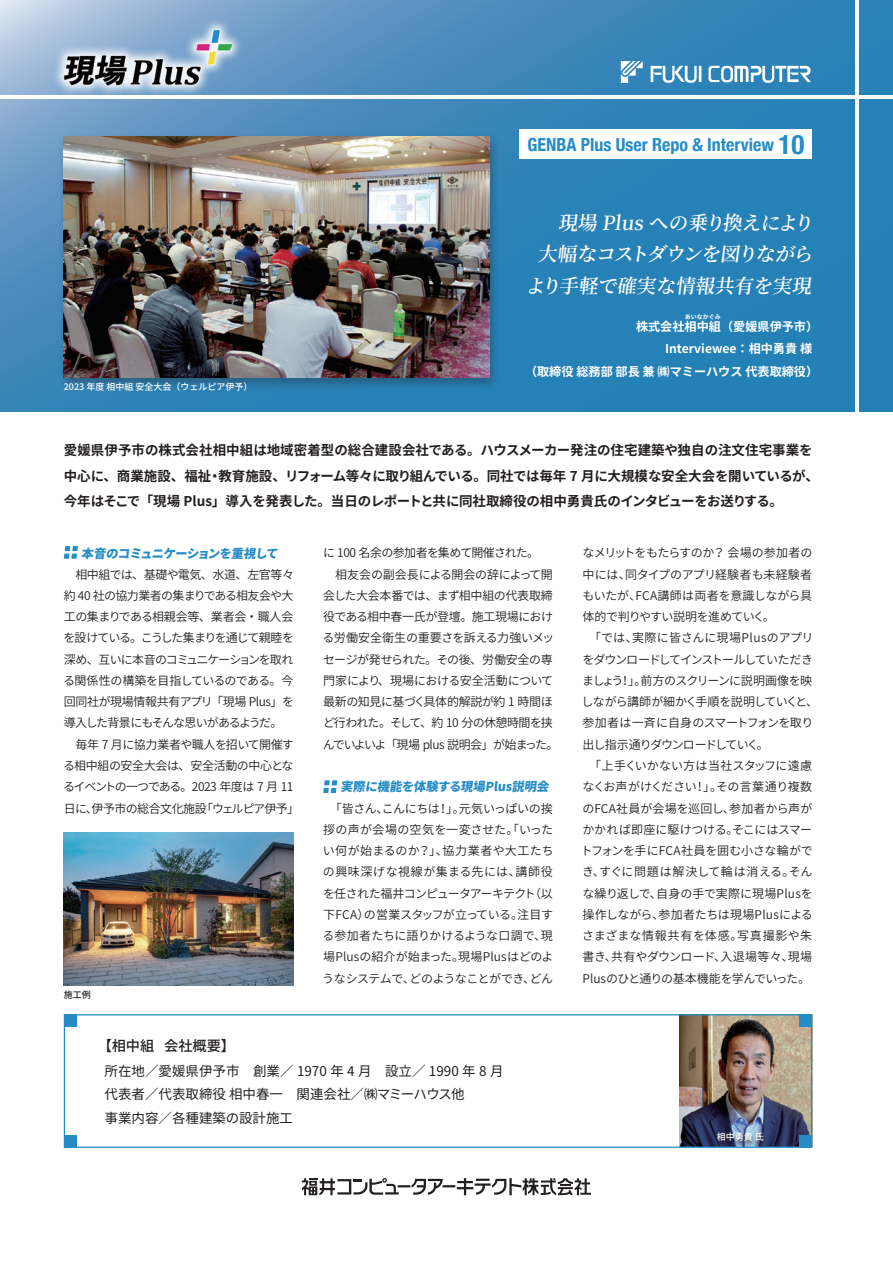
<style>
.page{position:relative;width:893px;height:1263px;background:#fff}
.page>*{position:absolute;margin:0;border:0;box-sizing:border-box;transform-origin:0 0}
.タイトル{font:600 19.5px "Source Han Serif";color:#fff}
.t1{font:700 condensed 18px "Helvetica Neue";color:#268cc7}
.t2{font:500 14.25px "Source Han Sans JP";color:#231f20}
.リード{font:700 13.5px/25.5px "Source Han Sans JP";letter-spacing:-.005em;color:#231f20}
.t3{font:13.5px "Source Han Sans JP";color:#231f20}
.本文{font:800 12.3px "Source Han Sans JP";color:#268cc7}
.t4{font:700 12.15px "Source Han Sans JP";color:#fff}
.本文-2{font:12px/21.3px "Source Han Sans JP";letter-spacing:-.04em;color:#231f20;text-align:justify}
.t5{font:500 9px "Source Han Sans JP";color:#fff}
.t6{font:500 9px "Source Han Sans JP";color:#231f20}
.t7{font:700 6px "Source Han Sans JP";color:#fff}
.s1{font-size:27px}
</style>
<div class="page">
<svg style="left:0;top:0;width:893px;height:412px;background:#3b89bb"></svg>
<div style="left:520px;top:130px;width:292px;height:29px;background:#fff"></div>
<hr style="left:0;top:96px;width:893px;height:3px;background:#fff">
<hr style="left:856px;top:0;width:3px;height:1261px;background:#fff">
<svg style="left:302px;top:1178px;width:289px;height:17px"></svg>
<svg style="left:621px;top:61px;width:22px;height:22px"></svg>
<svg style="left:651px;top:66px;width:50px;height:17px"></svg>
<svg style="left:709px;top:66px;width:103px;height:17px"></svg>
<div style="left:52px;top:18px;width:191px;height:79px;background:#fff;opacity:.9"></div>
<img style="left:64px;top:30px;width:168px;height:56px">
<svg style="left:64px;top:546px;width:14px;height:13px"></svg>
<svg style="left:323px;top:780px;width:14px;height:13px"></svg>
<img style="left:680px;top:1016px;width:130px;height:130px">
<div style="left:58px;top:133px;width:443px;height:259px;background:#231f20;opacity:.36"></div>
<img style="left:64px;top:137px;width:425px;height:241px">
<img style="left:64px;top:832px;width:229px;height:153px">
<div style="left:64px;top:1014px;width:748px;height:134px;border:1px solid #268cc7"></div>
<div style="left:712px;top:1132px;width:55px;height:17px;background:#231f20;opacity:.75"></div>
<div style="left:64px;top:1014px;width:13px;height:13px;background:#268cc7"></div>
<div style="left:64px;top:1135px;width:13px;height:13px;background:#268cc7"></div>
<div style="left:799px;top:1014px;width:13px;height:13px;background:#268cc7"></div>
<div style="left:799px;top:1135px;width:13px;height:13px;background:#268cc7"></div>
<p class="t1" style="left:527px;top:129px;width:279px">GENBA Plus User Repo &amp; Interview <span class="s1">10</span></p>
<p class="タイトル" style="left:558px;top:212px;width:264px">現場 Plus への乗り換えにより</p>
<p class="タイトル" style="left:538px;top:243px;width:283px">大幅なコストダウンを図りながら</p>
<p class="タイトル" style="left:525px;top:275px;width:294px">より手軽で確実な情報共有を実現</p>
<p class="t5" style="left:64px;top:382px;width:190px">2023 年度 相中組 安全大会（ウェルピア伊予）</p>
<p class="t7" style="left:685px;top:314px;width:37px">あいなかぐみ</p>
<p class="t4" style="left:665px;top:342px;width:149px">Interviewee：相中勇貴 様</p>
<p class="t4" style="left:525px;top:365px;width:295px">（取締役 総務部 部長 兼 ㈱マミーハウス 代表取締役）</p>
<p class="t4" style="left:636px;top:320px;width:184px">株式会社相中組（愛媛県伊予市）</p>
<p class="リード" style="left:64px;top:438px;width:757px">愛媛県伊予市の株式会社相中組は地域密着型の総合建設会社である。ハウスメーカー発注の住宅建築や独自の注文住宅事業を中心に、商業施設、福祉・教育施設、リフォーム等々に取り組んでいる。同社では毎年 7 月に大規模な安全大会を開いているが、今年はそこで「現場 Plus」導入を発表した。当日のレポートと共に同社取締役の相中勇貴氏のインタビューをお送りする。</p>
<p class="本文" style="left:63px;top:546px;width:221px">　 本音のコミュニケーションを重視して</p>
<p class="本文-2" style="left:63px;top:564px;width:232px">　相中組では、基礎や電気、水道、左官等々約 40 社の協力業者の集まりである相友会や大工の集まりである相親会等、業者会・職人会を設けている。こうした集まりを通じて親睦を深め、互いに本音のコミュニケーションを取れる関係性の構築を目指しているのである。今回同社が現場情報共有アプリ「現場 Plus」を導入した背景にもそんな思いがあるようだ。</p>
<p class="本文-2" style="left:63px;top:734px;width:237px;text-align:left">　毎年 7 月に協力業者や職人を招いて開催する相中組の安全大会は、安全活動の中心となるイベントの一つである。2023 年度は 7 月 11日に、伊予市の総合文化施設「ウェルピア伊予」</p>
<p class="本文-2" style="left:323px;top:543px;width:218px">に 100 名余の参加者を集めて開催された。</p>
<p class="本文-2" style="left:323px;top:564px;width:237px;text-align:left">　相友会の副会長による開会の辞によって開会した大会本番では、まず相中組の代表取締役である相中春一氏が登壇。施工現場における労働安全衛生の重要さを訴える力強いメッセージが発せられた。その後、労働安全の専門家により、現場における安全活動について最新の知見に基づく具体的解説が約 1 時間ほど行われた。そして、約 10 分の休憩時間を挟んでいよいよ「現場 plus 説明会」が始まった。</p>
<p class="本文" style="left:323px;top:780px;width:232px">　 実際に機能を体験する現場Plus説明会</p>
<p class="本文-2" style="left:322px;top:798px;width:233px">　「皆さん、こんにちは！」。元気いっぱいの挨拶の声が会場の空気を一変させた。「いったい何が始まるのか？」、協力業者や大工たちの興味深げな視線が集まる先には、講師役を任された福井コンピュータアーキテクト（以下FCA）の営業スタッフが立っている。注目する参加者たちに語りかけるような口調で、現場Plusの紹介が始まった。現場Plusはどのようなシステムで、どのようなことができ、どん</p>
<p class="本文-2" style="left:582px;top:543px;width:231px">なメリットをもたらすのか？ 会場の参加者の中には、同タイプのアプリ経験者も未経験者もいたが、FCA講師は両者を意識しながら具体的で判りやすい説明を進めていく。</p>
<p class="本文-2" style="left:582px;top:628px;width:238px;text-align:left">　「では、実際に皆さんに現場Plusのアプリをダウンロードしてインストールしていただきましょう！」。前方のスクリーンに説明画像を映しながら講師が細かく手順を説明していくと、参加者は一斉に自身のスマートフォンを取り出し指示通りダウンロードしていく。</p>
<p class="本文-2" style="left:581px;top:755px;width:234px">　「上手くいかない方は当社スタッフに遠慮なくお声がけください！」。その言葉通り複数のFCA社員が会場を巡回し、参加者から声がかかれば即座に駆けつける。そこにはスマートフォンを手にFCA社員を囲む小さな輪ができ、すぐに問題は解決して輪は消える。そんな繰り返しで、自身の手で実際に現場Plusを操作しながら、参加者たちは現場Plusによるさまざまな情報共有を体感。写真撮影や朱書き、共有やダウンロード、入退場等々、現場Plusのひと通りの基本機能を学んでいった。</p>
<p class="t6" style="left:64px;top:989px;width:28px">施工例</p>
<p class="t2" style="left:98px;top:1038px;width:139px">【相中組 会社概要】</p>
<p class="t3" style="left:105px;top:1063px;width:414px">所在地／愛媛県伊予市　創業／ 1970 年 4 月　設立／ 1990 年 8 月　</p>
<p class="t3" style="left:105px;top:1087px;width:375px">代表者／代表取締役 相中春一　関連会社／㈱マミーハウス他　</p>
<p class="t3" style="left:105px;top:1110px;width:190px">事業内容／各種建築の設計施工</p>
<p class="t5" style="left:717px;top:1131px;width:49px">相中勇貴 氏</p>
</div>
